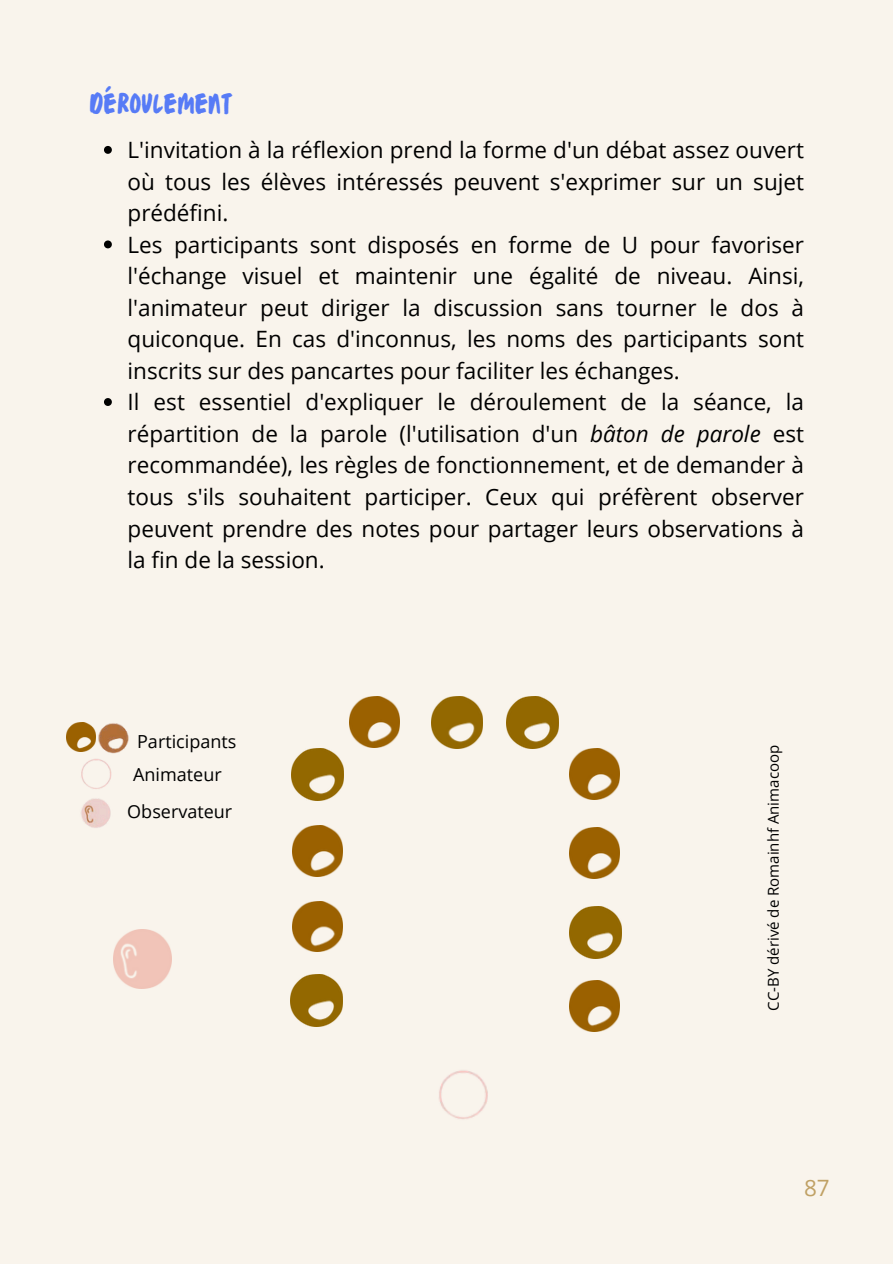
<style>
.page{position:relative;width:893px;height:1264px;background:#fff}
.page>*{position:absolute;margin:0;border:0;box-sizing:border-box;transform-origin:0 0}
.t1{font:27px "TC October Regular";color:#577bf6}
.t2{font:22.5px/31.5px "Open Sans";color:#000;text-align:justify}
.t3{font:22.5px "Open Sans";color:#c0a165}
.t4{font:18px "Open Sans";color:#000}
.t5{font:15px "Open Sans";color:#000}
.s1{font-style:italic}
</style>
<div class="page">
<div style="left:0;top:0;width:892px;height:1263px;background:#f9f4ec"></div>
<svg style="left:104px;top:146px;width:8px;height:8px"></svg>
<svg style="left:104px;top:240px;width:8px;height:8px"></svg>
<svg style="left:104px;top:398px;width:8px;height:8px"></svg>
<img style="left:292px;top:748px;width:51px;height:52px">
<img style="left:290px;top:974px;width:52px;height:52px">
<img style="left:98px;top:723px;width:31px;height:30px">
<img style="left:439px;top:1070px;width:49px;height:49px">
<img style="left:569px;top:748px;width:50px;height:51px">
<img style="left:569px;top:828px;width:50px;height:50px">
<img style="left:569px;top:980px;width:50px;height:51px">
<img style="left:66px;top:722px;width:30px;height:29px">
<img style="left:81px;top:752px;width:35px;height:37px">
<img style="left:431px;top:696px;width:52px;height:52px">
<img style="left:506px;top:696px;width:52px;height:52px">
<img style="left:293px;top:825px;width:49px;height:51px">
<img style="left:350px;top:696px;width:49px;height:51px">
<img style="left:293px;top:901px;width:49px;height:50px">
<img style="left:569px;top:907px;width:52px;height:51px">
<img style="left:81px;top:798px;width:30px;height:30px">
<img style="left:113px;top:929px;width:59px;height:59px">
<p class="t1" style="left:89px;top:83px;width:145px">DÉROULEMENT</p>
<h1 class="t2" style="left:128px;top:134px;width:678px">L'invitation à la réflexion prend la forme d'un débat assez ouvert où tous les élèves intéressés peuvent s'exprimer sur un sujet prédéfini.</h1>
<p class="t2" style="left:128px;top:228px;width:678px">Les participants sont disposés en forme de U pour favoriser l'échange visuel et maintenir une égalité de niveau. Ainsi, l'animateur peut diriger la discussion sans tourner le dos à quiconque. En cas d'inconnus, les noms des participants sont inscrits sur des pancartes pour faciliter les échanges.</p>
<p class="t2" style="left:128px;top:386px;width:678px">Il est essentiel d'expliquer le déroulement de la séance, la répartition de la parole (l'utilisation d'un <span class="s1">bâton de parole</span> est recommandée), les règles de fonctionnement, et de demander à tous s'ils souhaitent participer. Ceux qui préfèrent observer peuvent prendre des notes pour partager leurs observations à la fin de la session.</p>
<p class="t4" style="left:137px;top:729px;width:101px">Participants</p>
<h3 class="t4" style="left:133px;top:761px;width:90px">Animateur</h3>
<p class="t4" style="left:127px;top:798px;width:106px">Observateur</p>
<p class="t5" style="left:762px;top:1010px;width:267px;rotate:-90deg">CC-BY dérivé de Romainhf Animacoop</p>
<p class="t3" style="left:804px;top:1171px;width:27px">87</p>
</div>
